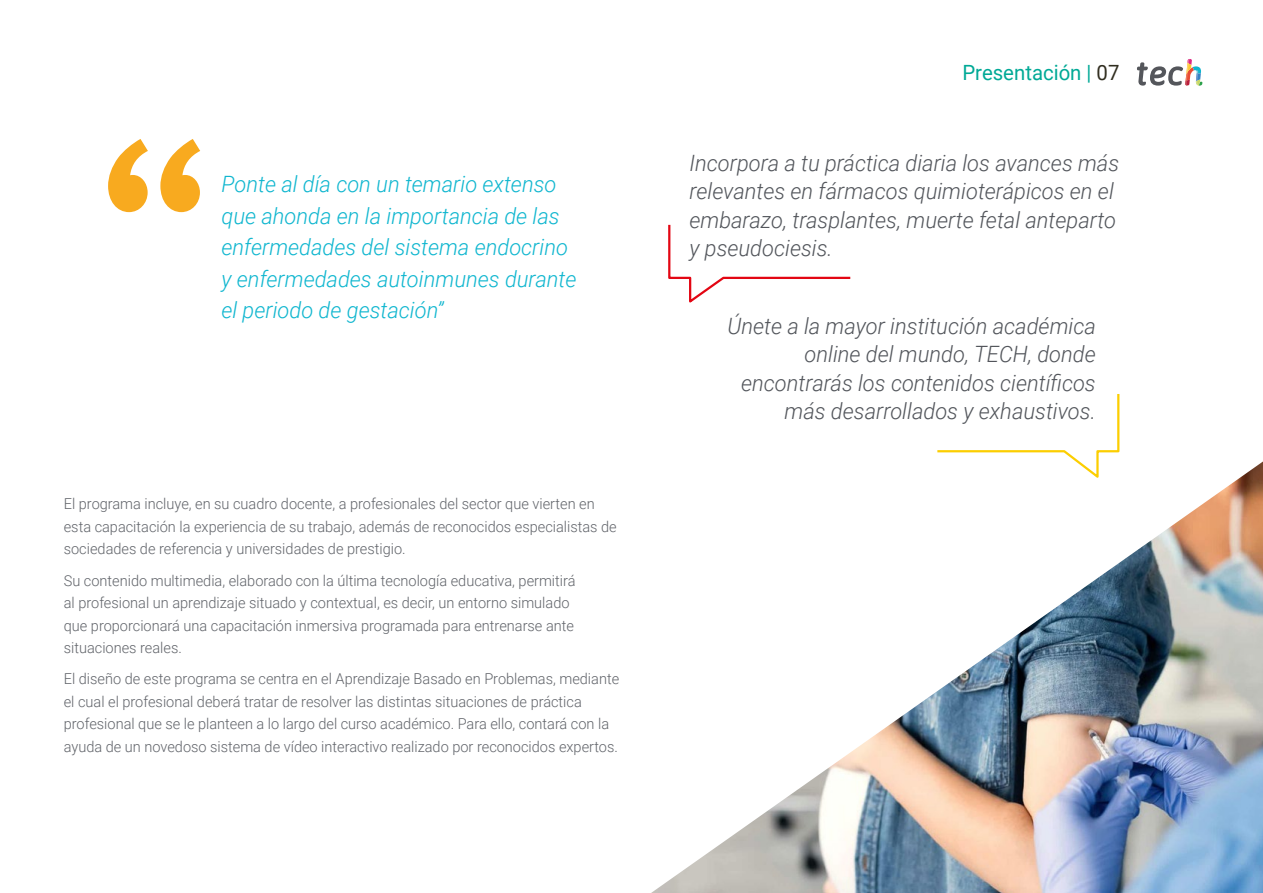
<style>
.page{position:relative;width:1263px;height:893px;background:#fff}
.page>*{position:absolute;margin:0;border:0;box-sizing:border-box;transform-origin:0 0}
.t1{font:italic 300 22.5px/28.5px "Roboto";color:#52555b;text-align:right}
.t2{font:italic 300 22.5px/31.5px "Roboto";color:#0fb6cf}
.t3{font:21px "Roboto";color:#00a996}
.t4{font:300 15px/22.5px "Roboto";color:#61646a}
.s1{color:#312e20}
</style>
<div class="page">
<svg style="left:108px;top:139px;width:92px;height:73px"></svg>
<svg style="left:937px;top:394px;width:183px;height:67px"></svg>
<svg style="left:668px;top:224px;width:183px;height:79px"></svg>
<img style="left:651px;top:461px;width:612px;height:432px">
<svg style="left:1137px;top:59px;width:65px;height:27px"></svg>
<h1 class="t2" style="left:221px;top:167px;width:357px">Ponte al día con un temario extenso que ahonda en la importancia de las enfermedades del sistema endocrino y enfermedades autoinmunes durante el periodo de gestación”</h1>
<p class="t4" style="left:64px;top:492px;width:554px">El programa incluye, en su cuadro docente, a profesionales del sector que vierten en esta capacitación la experiencia de su trabajo, además de reconocidos especialistas de sociedades de referencia y universidades de prestigio.</p>
<p class="t4" style="left:64px;top:568px;width:513px">Su contenido multimedia, elaborado con la última tecnología educativa, permitirá al profesional un aprendizaje situado y contextual, es decir, un entorno simulado que proporcionará una capacitación inmersiva programada para entrenarse ante situaciones reales.</p>
<p class="t4" style="left:64px;top:667px;width:557px">El diseño de este programa se centra en el Aprendizaje Basado en Problemas, mediante el cual el profesional deberá tratar de resolver las distintas situaciones de práctica profesional que se le planteen a lo largo del curso académico. Para ello, contará con la ayuda de un novedoso sistema de vídeo interactivo realizado por reconocidos expertos.</p>
<h2 class="t3" style="left:962px;top:57px;width:159px">Presentación | <span class="s1">07</span></h2>
<h1 class="t1" style="left:689px;top:148px;width:431px;text-align:left">Incorpora a tu práctica diaria los avances más relevantes en fármacos quimioterápicos en el embarazo, trasplantes, muerte fetal anteparto y pseudociesis.</h1>
<h1 class="t1" style="left:727px;top:311px;width:370px">Únete a la mayor institución académica online del mundo, TECH, donde encontrarás los contenidos científicos más desarrollados y exhaustivos.</h1>
</div>
